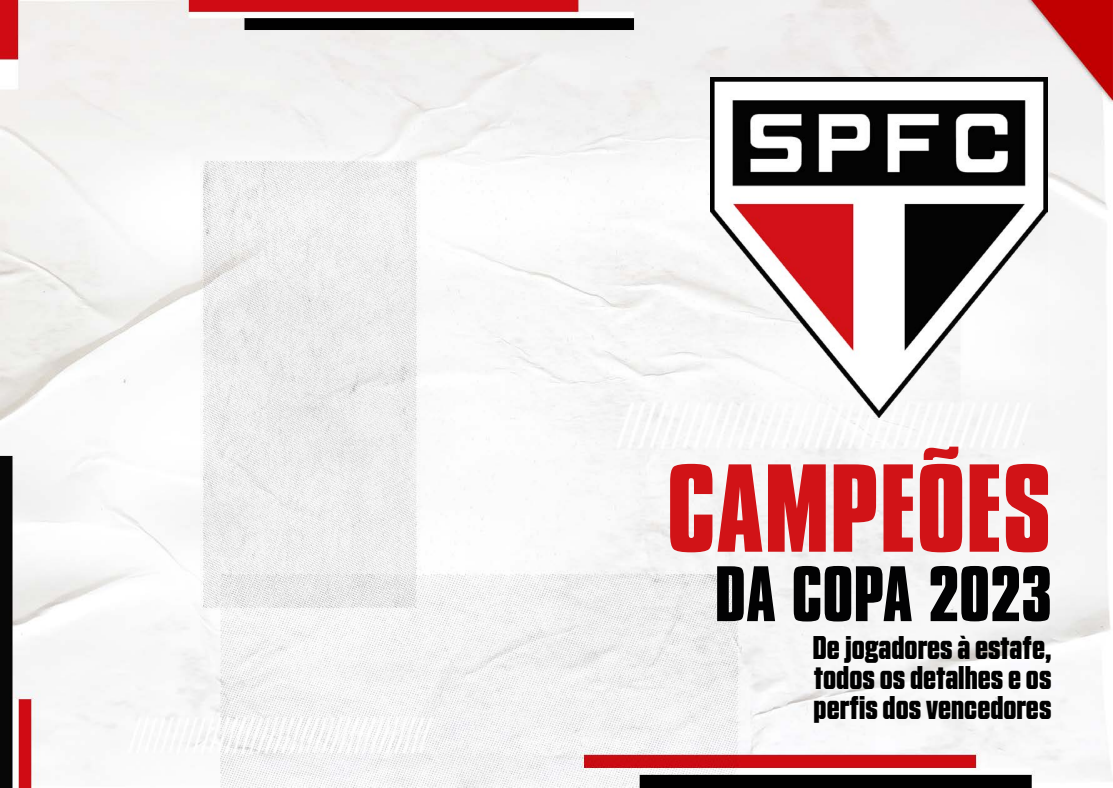
<style>
.page{position:relative;width:1113px;height:788px;background:#fff}
.page>*{position:absolute;margin:0;border:0;box-sizing:border-box;transform-origin:0 0}
.t1{font:700 107.5px "Compacta BT";color:#d11317}
.t2{font:700 67.5px "Compacta BT";color:#020203}
.t3{font:700 31.88px/30px "Countach";color:#000;text-align:justify}
</style>
<div class="page">
<img style="left:0;top:0;width:1112px;height:788px">
<img style="left:710px;top:77px;width:337px;height:340px">
<h1 class="t1" style="left:666px;top:443px;width:386px">CAMPEÕES</h1>
<h2 class="t2" style="left:714px;top:553px;width:339px">DA COPA 2023</h2>
<p class="t3" style="left:812px;top:630px;width:240px">De jogadores à estafe, todos os detalhes e os perfis dos vencedores</p>
</div>
